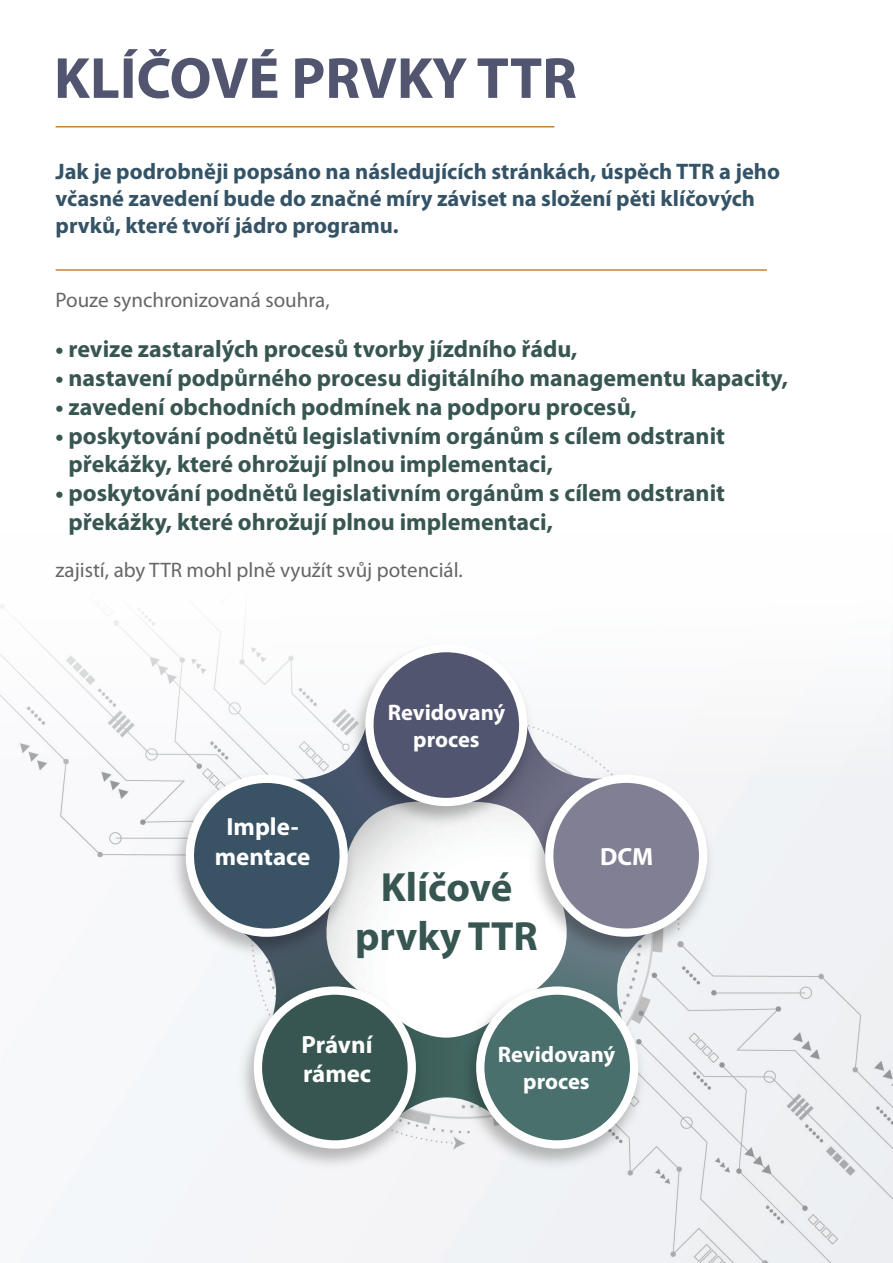
<style>
.page{position:relative;width:893px;height:1263px;background:#fff}
.page>*{position:absolute;margin:0;border:0;box-sizing:border-box;transform-origin:0 0}
.t1{font:700 58.5px "Myriad Pro";color:#52556f}
.t2{font:700 40.95px/49.2px "Myriad Pro";color:#385651;text-align:center}
.t3{font:700 24.9px/29.8px "Myriad Pro";color:#fff;text-align:center}
.t4{font:700 24px/28.8px "Myriad Pro";color:#385651}
.t5{font:700 22.5px/27px "Myriad Pro";color:#355366}
.t6{font:700 22.5px/27px "Myriad Pro";color:#fff;text-align:center}
.t7{font:21px "Myriad Pro";color:#666}
</style>
<div class="page">
<img style="left:0;top:605px;width:893px;height:658px">
<img style="left:232px;top:1138px;width:197px;height:37px">
<img style="left:456px;top:1138px;width:195px;height:37px">
<img style="left:344px;top:636px;width:197px;height:8px">
<img style="left:165px;top:767px;width:18px;height:196px">
<svg style="left:183px;top:644px;width:534px;height:494px"></svg>
<hr style="left:56px;top:126px;width:498px;height:2px;background:#bf873c">
<hr style="left:56px;top:269px;width:711px;height:2px;background:#bf873c">
<h1 class="t1" style="left:54px;top:45px;width:524px">KLÍČOVÉ PRVKY TTR</h1>
<p class="t5" style="left:56px;top:158px;width:726px">Jak je podrobněji popsáno na následujících stránkách, úspěch TTR a jeho včasné zavedení bude do značné míry záviset na složení pěti klíčových prvků, které tvoří jádro programu.</p>
<p class="t7" style="left:56px;top:288px;width:276px">Pouze synchronizovaná souhra,</p>
<p class="t4" style="left:56px;top:335px;width:523px">• revize zastaralých procesů tvorby jízdního řádu,</p>
<p class="t4" style="left:56px;top:364px;width:734px">• nastavení podpůrného procesu digitálního managementu kapacity,</p>
<p class="t4" style="left:56px;top:393px;width:583px">• zavedení obchodních podmínek na podporu procesů,</p>
<p class="t4" style="left:69px;top:421px;width:658px;text-indent:-13px">• poskytování podnětů legislativním orgánům s cílem odstranit překážky, které ohrožují plnou implementaci,</p>
<p class="t4" style="left:69px;top:479px;width:658px;text-indent:-13px">• poskytování podnětů legislativním orgánům s cílem odstranit překážky, které ohrožují plnou implementaci,</p>
<p class="t7" style="left:56px;top:558px;width:409px">zajistí, aby TTR mohl plně využít svůj potenciál.</p>
<p class="t3" style="left:215px;top:812px;width:97px">Imple&shy;mentace</p>
<p class="t6" style="left:388px;top:699px;width:119px">Revidovaný proces</p>
<h2 class="t2" style="left:355px;top:863px;width:184px">Klíčové prvky TTR</h2>
<p class="t3" style="left:600px;top:842px;width:55px">DCM</p>
<p class="t3" style="left:302px;top:1029px;width:72px;text-align:left">Právní rámec</p>
<p class="t6" style="left:498px;top:1041px;width:119px">Revidovaný proces</p>
</div>
